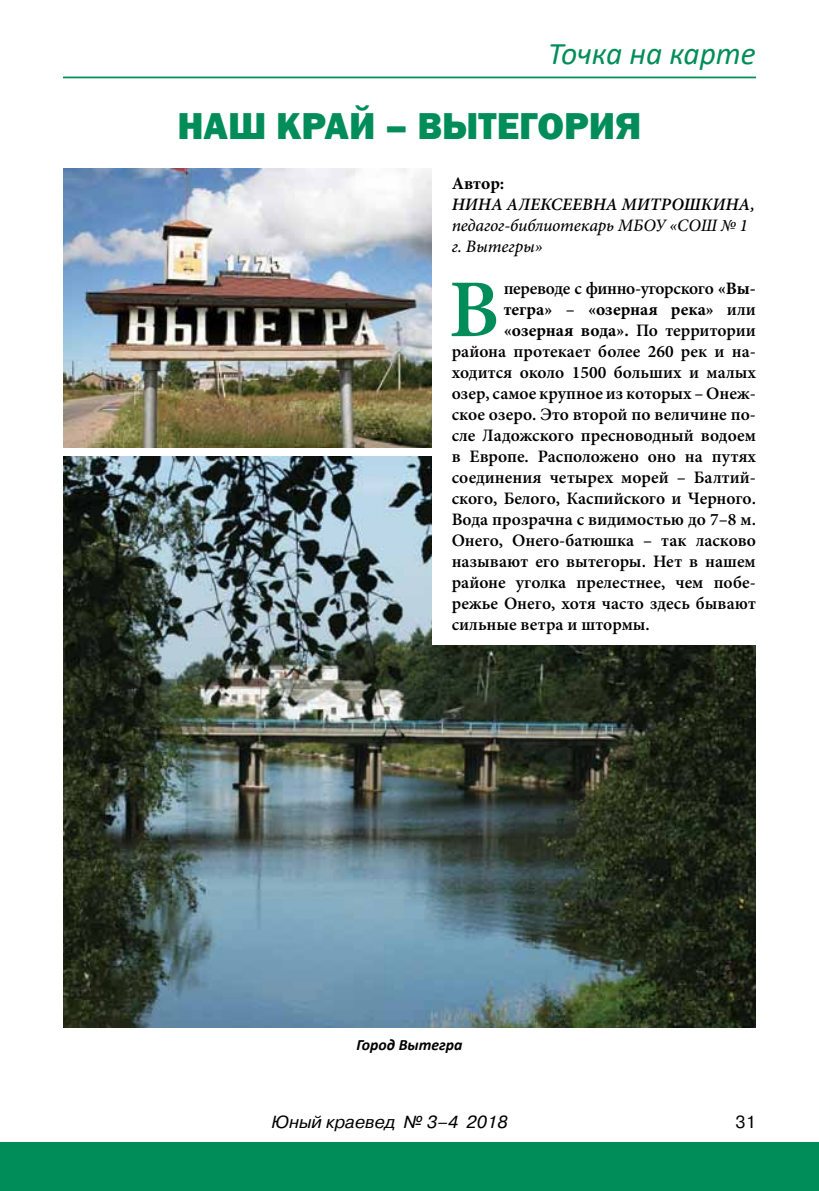
<style>
.page{position:relative;width:819px;height:1191px;background:#fff}
.page>*{position:absolute;margin:0;border:0;box-sizing:border-box;transform-origin:0 0}
.t1{font:600 82.08px "Minion Pro";color:#008d59}
.t2{font:800 38.5px "Franklin Gothic";color:#008d59}
.t3{font:italic 31.5px "Calibri";color:#008d59}
.t4{font:600 17.5px "Minion Pro";color:#000}
.t5{font:700 17.5px "Minion Pro";color:#000}
.t6{font:italic 500 17.5px/21px "Minion Pro";letter-spacing:-.01em;color:#000}
.t7{font:600 17.5px "Minion Pro";letter-spacing:-.02em;color:#000}
.t8{font:italic 600 17.5px "Minion Pro";letter-spacing:.155em;color:#000}
.t9{font:italic 17.5px "Pragmatica C";color:#000}
.t10{font:17.5px "Pragmatica C";color:#000}
.t11{font:italic 700 15.75px "Calibri";color:#000}
.s1{font-weight:700}
.s2{font-weight:600}
</style>
<div class="page">
<img style="left:63px;top:456px;width:693px;height:571px">
<div style="left:432px;top:166px;width:352px;height:479px;background:#fff"></div>
<div style="left:0;top:1142px;width:819px;height:49px;background:#008d59"></div>
<hr style="left:63px;top:77px;width:693px;height:1px;background:#008d59">
<img style="left:63px;top:168px;width:369px;height:279px">
<h3 class="t3" style="left:548px;top:32px;width:209px">Точка на карте</h3>
<h2 class="t2" style="left:177px;top:101px;width:124px">Наш кра</h2>
<h2 class="t2" style="left:349px;top:101px;width:119px">й – Вытегория</h2>
<p class="t5" style="left:451px;top:171px;width:54px">Автор:</p>
<p class="t8" style="left:452px;top:192px;width:304px">Нина Алекс еевна Митрошкина,</p>
<p class="t6" style="left:451px;top:215px;width:298px">педагог-библиотекарь МБОУ «СОШ № 1 г. Вытегры»</p>
<h1 class="t1" style="left:449px;top:253px;width:52px">В</h1>
<p class="t7" style="left:503px;top:276px;width:254px">переводе с финно-угорского <span class="s1">«Вы-</span></p>
<p class="t5" style="left:503px;top:297px;width:254px">тегра» <span class="s2">–</span> «озерная река» <span class="s2">или</span></p>
<p class="t5" style="left:503px;top:318px;width:254px">«озерная вода». <span class="s2">По территории</span></p>
<p class="t4" style="left:451px;top:339px;width:306px">района протекает более 260 рек и на-</p>
<p class="t4" style="left:451px;top:360px;width:306px">ходится около 1500 больших и малых</p>
<p class="t4" style="left:451px;top:381px;width:306px">озер, самое крупное из которых – Онеж-</p>
<p class="t4" style="left:451px;top:402px;width:306px">ское озеро. Это второй по величине по-</p>
<p class="t4" style="left:451px;top:423px;width:306px">сле Ладожского пресноводный водоем</p>
<p class="t4" style="left:451px;top:444px;width:306px">в Европе. Расположено оно на путях</p>
<p class="t4" style="left:451px;top:465px;width:306px">соединения четырех морей – Балтий-</p>
<p class="t4" style="left:451px;top:486px;width:306px">ского, Белого, Каспийского и Черного.</p>
<p class="t4" style="left:451px;top:507px;width:306px">Вода прозрачна с видимостью до 7–8 м.</p>
<p class="t4" style="left:451px;top:528px;width:306px">Онего, Онего-батюшка – так ласково</p>
<p class="t4" style="left:451px;top:549px;width:306px">называют его вытегоры. Нет в нашем</p>
<p class="t4" style="left:451px;top:570px;width:306px">районе уголка прелестнее, чем побе-</p>
<p class="t4" style="left:451px;top:591px;width:306px">режье Онего, хотя часто здесь бывают</p>
<p class="t4" style="left:451px;top:612px;width:200px">сильные ветра и штормы.</p>
<p class="t11" style="left:356px;top:1033px;width:107px">Город Вытегра</p>
<p class="t9" style="left:271px;top:1112px;width:237px">юный краевед № 3–4 2018</p>
<p class="t10" style="left:735px;top:1112px;width:22px">31</p>
</div>
